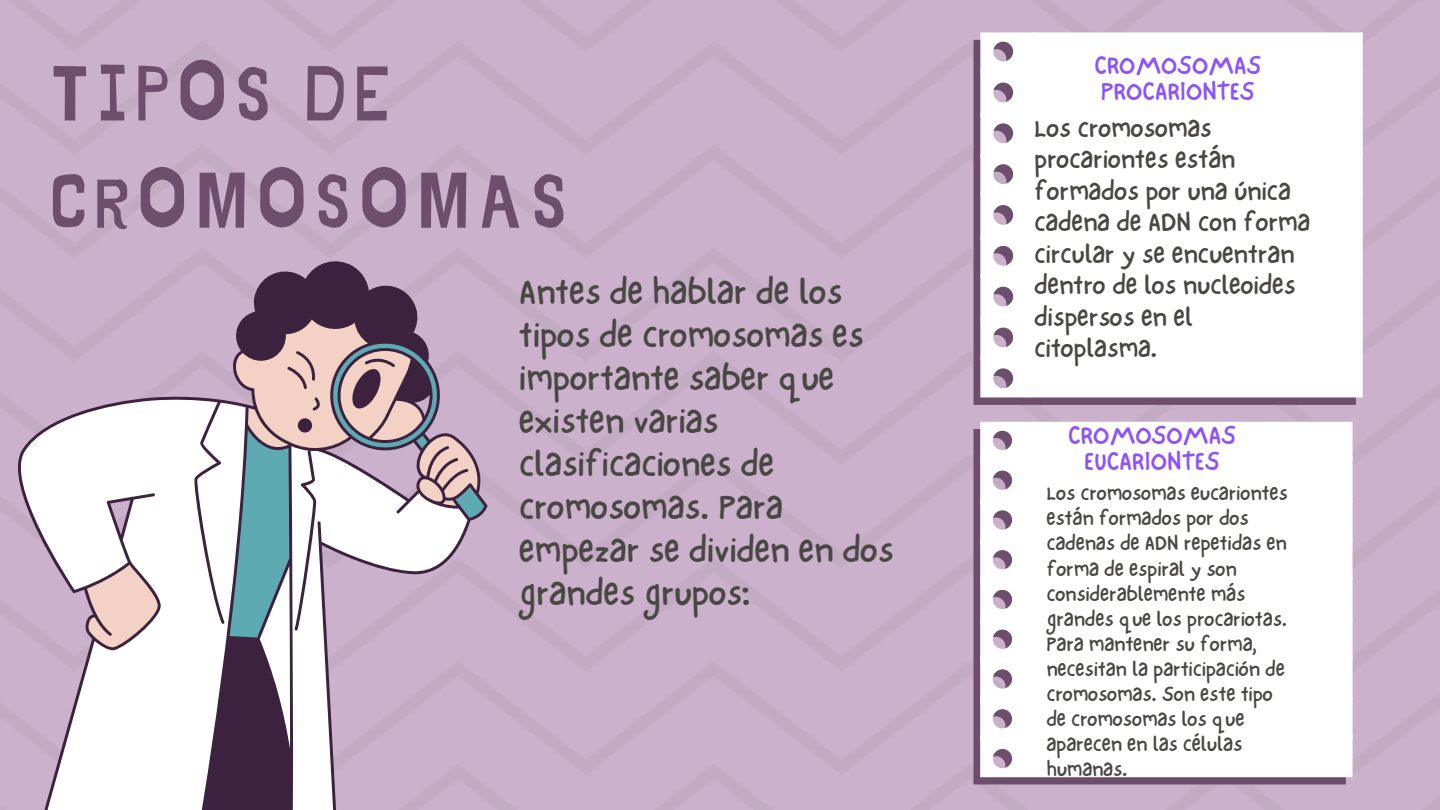
<style>
.page{position:relative;width:1440px;height:810px;background:#fff}
.page>*{position:absolute;margin:0;border:0;box-sizing:border-box;transform-origin:0 0}
.t1{font:77px/107.2px "Jingleberry";letter-spacing:.1em;color:#6d4f6d}
.t2{font:36.5px/43px "NF One Little Font Regular";color:#484744}
.t3{font:27px/31.5px "NF One Little Font Regular";color:#484744}
.t4{font:26.8px/26.4px "NF One Little Font Regular";color:#8c52ff;text-align:center}
.t5{font:26.6px/26.2px "NF One Little Font Regular";color:#8c52ff}
.t6{font:21.2px/25.1px "NF One Little Font Regular";color:#484744}
</style>
<div class="page">
<svg style="left:974px;top:40px;width:382px;height:365px;background:#785c78"></svg>
<svg style="left:981px;top:32px;width:382px;height:365px"></svg>
<svg style="left:974px;top:429px;width:372px;height:355px;background:#6f526f"></svg>
<svg style="left:980px;top:422px;width:373px;height:355px"></svg>
<svg style="left:0;top:256px;width:488px;height:554px;background:#ae94af"></svg>
<svg style="left:13px;top:320px;width:468px;height:490px;background:#bca2bb"></svg>
<svg style="left:230px;top:337px;width:254px;height:301px;background:#b29aa6"></svg>
<svg style="left:5px;top:399px;width:462px;height:411px"></svg>
<h1 class="t1" style="left:50px;top:44px;width:519px">TIPOS DE<br>CROMOSOMAS</h1>
<p class="t5" style="left:1094px;top:51px;width:169px">CROMOSOMAS<br>PROCARIONTES</p>
<h3 class="t3" style="left:1034px;top:112px;width:278px">Los cromosomas procariontes están formados por una única cadena de ADN con forma circular y se encuentran dentro de los nucleoides dispersos en el citoplasma.</h3>
<p class="t2" style="left:519px;top:270px;width:376px">Antes de hablar de los tipos de cromosomas es importante saber que existen varias clasificaciones de cromosomas. Para empezar se dividen en dos grandes grupos:</p>
<h2 class="t4" style="left:1068px;top:422px;width:170px">CROMOSOMAS<br>EUCARIONTES</h2>
<h4 class="t6" style="left:1046px;top:480px;width:243px">Los cromosomas eucariontes están formados por dos cadenas de ADN repetidas en forma de espiral y son considerablemente más grandes que los procariotas.<br>Para mantener su forma, necesitan la participación de cromosomas. Son este tipo de cromosomas los que aparecen en las células humanas.</h4>
</div>
